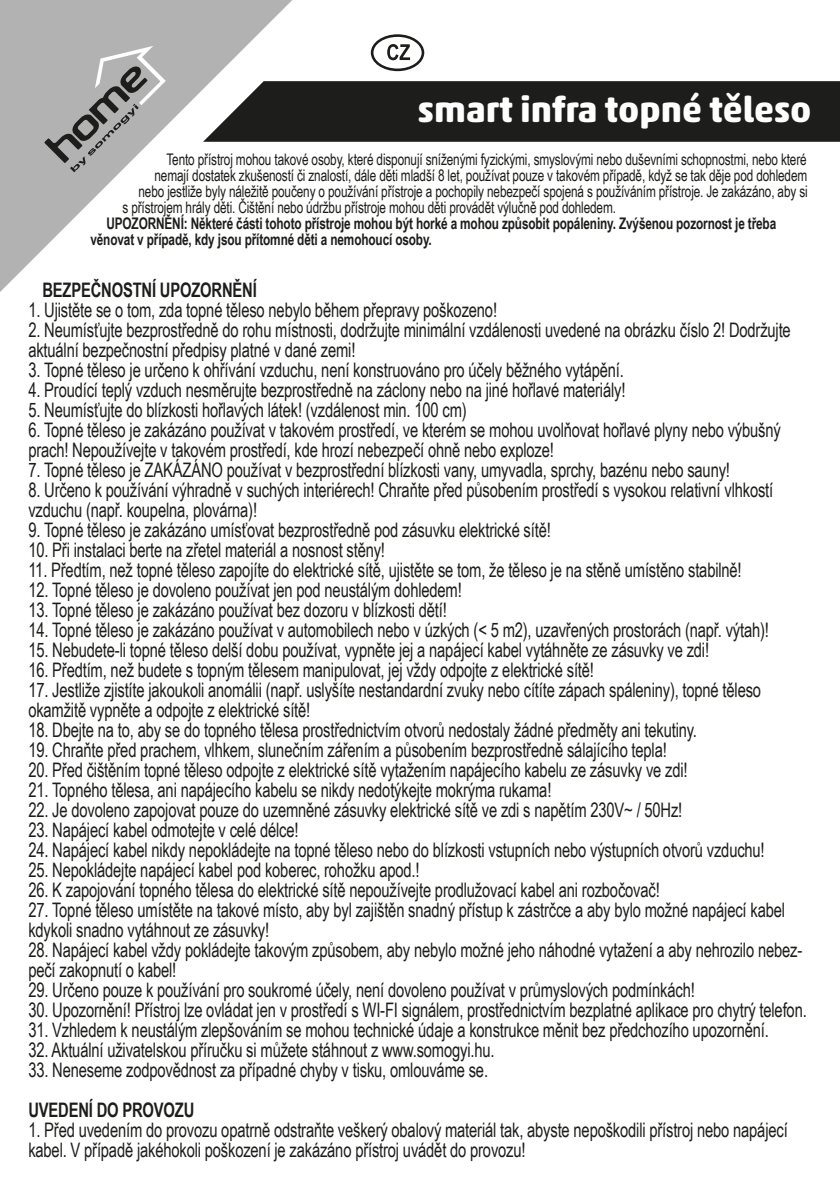
<style>
.page{position:relative;width:840px;height:1191px;background:#fff}
.page>*{position:absolute;margin:0;border:0;box-sizing:border-box;transform-origin:0 0}
.t1{font:700 36px "Akko Rounded Pro";color:#fff}
.t2{font:20px/20px "Arial Narrow";letter-spacing:-.01em;color:#1d1d1b;scale:.9 1}
.t3{font:700 20px "Arial Narrow";letter-spacing:-.01em;color:#1d1d1b;scale:.9 1}
.t4{font:16px "Arial Narrow";letter-spacing:-.01em;color:#1d1d1b;scale:.9 1}
.t5{font:700 16px/16px "Arial Narrow";letter-spacing:-.01em;color:#1d1d1b;scale:.9 1}
</style>
<div class="page">
<svg style="left:0;top:0;width:292px;height:292px"></svg>
<svg style="left:44px;top:46px;width:122px;height:126px;background:#a8a7a7"></svg>
<svg style="left:156px;top:81px;width:683px;height:61px;background:#353533"></svg>
<svg style="left:370px;top:34px;width:54px;height:37px"></svg>
<h1 class="t1" style="left:418px;top:87px;width:395px">smart infra topné těleso</h1>
<p class="t4" style="left:166px;top:147px;width:712px">Tento přístroj mohou takové osoby, které disponují sníženými fyzickými, smyslovými nebo duševními schopnostmi, nebo které</p>
<p class="t4" style="left:154px;top:163px;width:726px">nemají dostatek zkušeností či znalostí, dále děti mladší 8 let, používat pouze v takovém případě, když se tak děje pod dohledem</p>
<p class="t4" style="left:138px;top:179px;width:744px">nebo jestliže byly náležitě poučeny o používání přístroje a pochopily nebezpečí spojená s používáním přístroje. Je zakázáno, aby si</p>
<p class="t4" style="left:122px;top:195px;width:549px">s přístrojem hrály děti. Čištění nebo údržbu přístroje mohou děti provádět výlučně pod dohledem.</p>
<p class="t5" style="left:90px;top:214px;width:763px;text-indent:16px">UPOZORNĚNÍ: Některé části tohoto přístroje mohou být horké a mohou způsobit popáleniny. Zvýšenou pozornost je třeba věnovat v případě, kdy jsou přítomné děti a nemohoucí osoby.</p>
<p class="t3" style="left:42px;top:275px;width:239px">BEZPEČNOSTNÍ UPOZORNĚNÍ</p>
<p class="t2" style="left:28px;top:299px;width:522px">1. Ujistěte se o tom, zda topné těleso nebylo během přepravy poškozeno!</p>
<p class="t2" style="left:28px;top:319px;width:848px">2. Neumísťujte bezprostředně do rohu místnosti, dodržujte minimální vzdálenosti uvedené na obrázku číslo 2! Dodržujte aktuální bezpečnostní předpisy platné v dané zemi!</p>
<p class="t2" style="left:28px;top:359px;width:662px">3. Topné těleso je určeno k ohřívání vzduchu, není konstruováno pro účely běžného vytápění.</p>
<p class="t2" style="left:28px;top:379px;width:664px">4. Proudící teplý vzduch nesměrujte bezprostředně na záclony nebo na jiné hořlavé materiály!</p>
<p class="t2" style="left:28px;top:399px;width:488px">5. Neumísťujte do blízkosti hořlavých látek! (vzdálenost min. 100 cm)</p>
<p class="t2" style="left:28px;top:419px;width:837px">6. Topné těleso je zakázáno používat v takovém prostředí, ve kterém se mohou uvolňovat hořlavé plyny nebo výbušný prach! Nepoužívejte v takovém prostředí, kde hrozí nebezpečí ohně nebo exploze!</p>
<p class="t2" style="left:28px;top:459px;width:780px">7. Topné těleso je ZAKÁZÁNO používat v bezprostřední blízkosti vany, umyvadla, sprchy, bazénu nebo sauny!</p>
<p class="t2" style="left:28px;top:479px;width:828px">8. Určeno k používání výhradně v suchých interiérech! Chraňte před působením prostředí s vysokou relativní vlhkostí vzduchu (např. koupelna, plovárna)!</p>
<p class="t2" style="left:28px;top:519px;width:581px">9. Topné těleso je zakázáno umísťovat bezprostředně pod zásuvku elektrické sítě!</p>
<p class="t2" style="left:28px;top:539px;width:397px">10. Při instalaci berte na zřetel materiál a nosnost stěny!</p>
<p class="t2" style="left:28px;top:559px;width:793px">11. Předtím, než topné těleso zapojíte do elektrické sítě, ujistěte se tom, že těleso je na stěně umístěno stabilně!</p>
<p class="t2" style="left:28px;top:579px;width:483px">12. Topné těleso je dovoleno používat jen pod neustálým dohledem!</p>
<p class="t2" style="left:28px;top:599px;width:466px">13. Topné těleso je zakázáno používat bez dozoru v blízkosti dětí!</p>
<p class="t2" style="left:28px;top:619px;width:823px">14. Topné těleso je zakázáno používat v automobilech nebo v úzkých (&lt; 5 m2), uzavřených prostorách (např. výtah)!</p>
<p class="t2" style="left:28px;top:639px;width:757px">15. Nebudete-li topné těleso delší dobu používat, vypněte jej a napájecí kabel vytáhněte ze zásuvky ve zdi!</p>
<p class="t2" style="left:28px;top:659px;width:629px">16. Předtím, než budete s topným tělesem manipulovat, jej vždy odpojte z elektrické sítě!</p>
<p class="t2" style="left:28px;top:679px;width:815px">17. Jestliže zjistíte jakoukoli anomálii (např. uslyšíte nestandardní zvuky nebo cítíte zápach spáleniny), topné těleso okamžitě vypněte a odpojte z elektrické sítě!</p>
<p class="t2" style="left:28px;top:719px;width:744px">18. Dbejte na to, aby se do topného tělesa prostřednictvím otvorů nedostaly žádné předměty ani tekutiny.</p>
<p class="t2" style="left:28px;top:739px;width:710px">19. Chraňte před prachem, vlhkem, slunečním zářením a působením bezprostředně sálajícího tepla!</p>
<p class="t2" style="left:28px;top:759px;width:733px">20. Před čištěním topné těleso odpojte z elektrické sítě vytažením napájecího kabelu ze zásuvky ve zdi!</p>
<p class="t2" style="left:28px;top:779px;width:582px">21. Topného tělesa, ani napájecího kabelu se nikdy nedotýkejte mokrýma rukama!</p>
<p class="t2" style="left:28px;top:799px;width:727px">22. Je dovoleno zapojovat pouze do uzemněné zásuvky elektrické sítě ve zdi s napětím 230V~ / 50Hz!</p>
<p class="t2" style="left:28px;top:819px;width:301px">23. Napájecí kabel odmotejte v celé délce!</p>
<p class="t2" style="left:28px;top:839px;width:819px">24. Napájecí kabel nikdy nepokládejte na topné těleso nebo do blízkosti vstupních nebo výstupních otvorů vzduchu!</p>
<p class="t2" style="left:28px;top:859px;width:436px">25. Nepokládejte napájecí kabel pod koberec, rohožku apod.!</p>
<p class="t2" style="left:28px;top:879px;width:702px">26. K zapojování topného tělesa do elektrické sítě nepoužívejte prodlužovací kabel ani rozbočovač!</p>
<p class="t2" style="left:28px;top:899px;width:841px">27. Topné těleso umístěte na takové místo, aby byl zajištěn snadný přístup k zástrčce a aby bylo možné napájecí kabel kdykoli snadno vytáhnout ze zásuvky!</p>
<p class="t2" style="left:28px;top:939px;width:860px">28. Napájecí kabel vždy pokládejte takovým způsobem, aby nebylo možné jeho náhodné vytažení a aby nehrozilo nebez&shy;pečí zakopnutí o kabel!</p>
<p class="t2" style="left:28px;top:979px;width:741px">29. Určeno pouze k používání pro soukromé účely, není dovoleno používat v průmyslových podmínkách!</p>
<p class="t2" style="left:28px;top:999px;width:865px">30. Upozornění! Přístroj lze ovládat jen v prostředí s WI-FI signálem, prostřednictvím bezplatné aplikace pro chytrý telefon.</p>
<p class="t2" style="left:28px;top:1019px;width:823px">31. Vzhledem k neustálým zlepšováním se mohou technické údaje a konstrukce měnit bez předchozího upozornění.</p>
<p class="t2" style="left:28px;top:1039px;width:519px">32. Aktuální uživatelskou příručku si můžete stáhnout z www.somogyi.hu.</p>
<p class="t2" style="left:28px;top:1059px;width:512px">33. Neneseme zodpovědnost za případné chyby v tisku, omlouváme se.</p>
<p class="t3" style="left:28px;top:1095px;width:186px">UVEDENÍ DO PROVOZU</p>
<p class="t2" style="left:28px;top:1119px;width:844px">1. Před uvedením do provozu opatrně odstraňte veškerý obalový materiál tak, abyste nepoškodili přístroj nebo napájecí kabel. V případě jakéhokoli poškození je zakázáno přístroj uvádět do provozu!</p>
</div>
